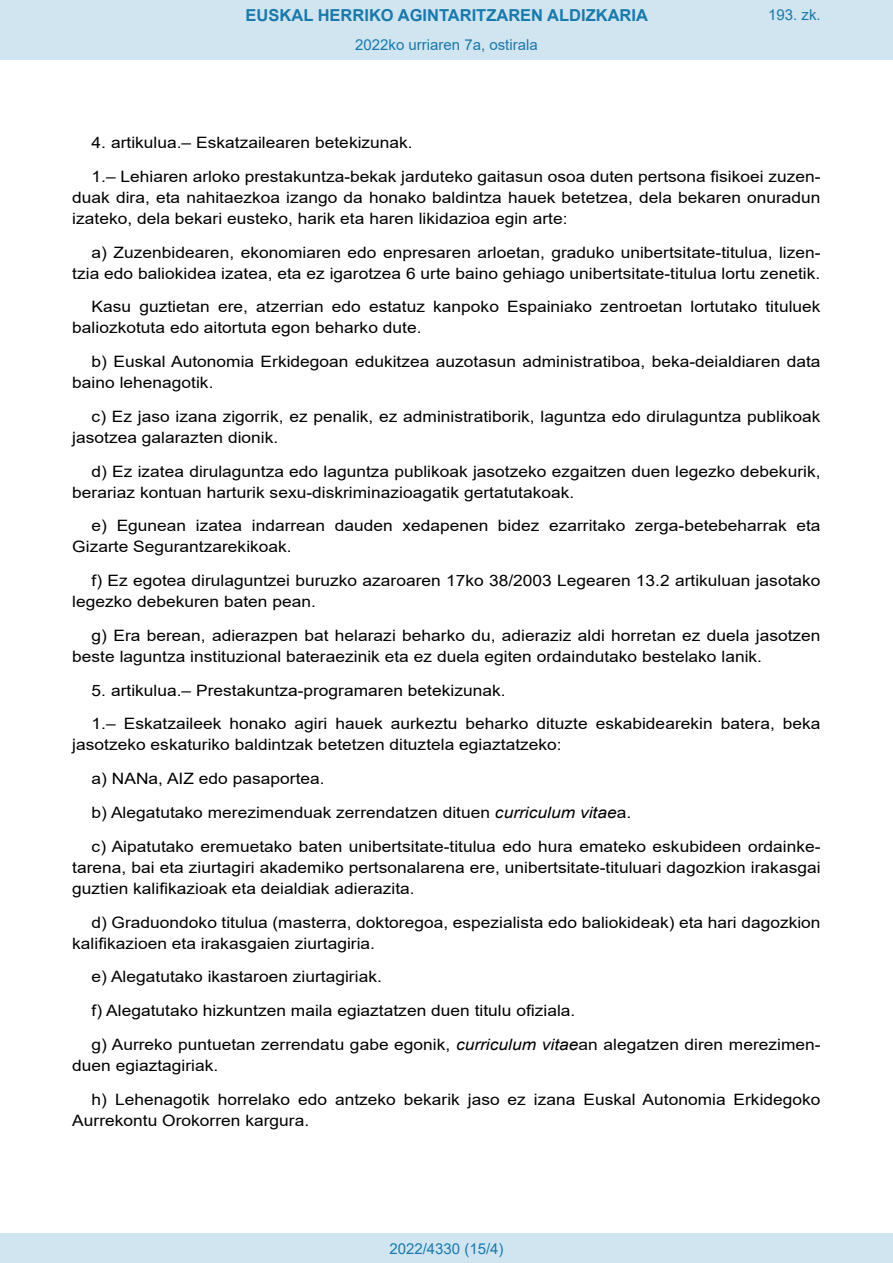
<style>
.page{position:relative;width:893px;height:1263px;background:#fff}
.page>*{position:absolute;margin:0;border:0;box-sizing:border-box;transform-origin:0 0}
.t1{font:700 16.5px "Arial";color:#1879ad}
.BOPVDetalle{font:15.6px/21px "Arial";color:#000;scale:1.11 1}
.Paginacion_Centro{font:15px "Arial";color:#1879ad}
.s1{font-style:italic}
</style>
<div class="page">
<div style="left:0;top:0;width:893px;height:60px;background:#d0e5f0"></div>
<div style="left:0;top:1233px;width:893px;height:30px;background:#d0e5f0"></div>
<p class="t1" style="left:246px;top:3px;width:404px">EUSKAL HERRIKO AGINTARITZAREN ALDIZKARIA</p>
<p class="Paginacion_Centro" style="left:355px;top:35px;width:184px">2022ko urriaren 7a, ostirala</p>
<p class="Paginacion_Centro" style="left:768px;top:5px;width:54px">193. zk.</p>
<p class="BOPVDetalle" style="left:92px;top:132px;width:291px">4. artikulua.– Eskatzailearen betekizunak.</p>
<p class="BOPVDetalle" style="left:72px;top:166px;width:676px;text-align:justify;text-indent:19px">1.– Lehiaren arloko prestakuntza-bekak jarduteko gaitasun osoa duten pertsona fisikoei zuzen&shy;duak dira, eta nahitaezkoa izango da honako baldintza hauek betetzea, dela bekaren onuradun izateko, dela bekari eusteko, harik eta haren likidazioa egin arte:</p>
<p class="BOPVDetalle" style="left:72px;top:242px;width:676px;text-align:right">a) Zuzenbidearen, ekonomiaren edo enpresaren arloetan, graduko unibertsitate-titulua, lizen&shy;tzia edo baliokidea izatea, eta ez igarotzea 6 urte baino gehiago unibertsitate-titulua lortu zenetik.</p>
<p class="BOPVDetalle" style="left:72px;top:296px;width:676px;text-indent:19px">Kasu guztietan ere, atzerrian edo estatuz kanpoko Espainiako zentroetan lortutako tituluek baliozkotuta edo aitortuta egon beharko dute.</p>
<p class="BOPVDetalle" style="left:72px;top:351px;width:676px;text-indent:19px">b) Euskal Autonomia Erkidegoan edukitzea auzotasun administratiboa, beka-deialdiaren data baino lehenagotik.</p>
<p class="BOPVDetalle" style="left:72px;top:406px;width:676px;text-indent:19px">c) Ez jaso izana zigorrik, ez penalik, ez administratiborik, laguntza edo dirulaguntza publikoak jasotzea galarazten dionik.</p>
<p class="BOPVDetalle" style="left:72px;top:461px;width:676px;text-indent:19px">d) Ez izatea dirulaguntza edo laguntza publikoak jasotzeko ezgaitzen duen legezko debekurik, berariaz kontuan harturik sexu-diskriminazioagatik gertatutakoak.</p>
<p class="BOPVDetalle" style="left:72px;top:515px;width:676px;text-indent:19px">e) Egunean izatea indarrean dauden xedapenen bidez ezarritako zerga-betebeharrak eta<br>Gizarte Segurantzarekikoak.</p>
<p class="BOPVDetalle" style="left:72px;top:570px;width:676px;text-indent:19px">f) Ez egotea dirulaguntzei buruzko azaroaren 17ko 38/2003 Legearen 13.2 artikuluan jasotako legezko debekuren baten pean.</p>
<p class="BOPVDetalle" style="left:72px;top:625px;width:676px;text-indent:19px">g) Era berean, adierazpen bat helarazi beharko du, adieraziz aldi horretan ez duela jasotzen beste laguntza instituzional bateraezinik eta ez duela egiten ordaindutako bestelako lanik.</p>
<p class="BOPVDetalle" style="left:92px;top:680px;width:374px">5. artikulua.– Prestakuntza-programaren betekizunak.</p>
<p class="BOPVDetalle" style="left:72px;top:713px;width:676px;text-indent:19px">1.– Eskatzaileek honako agiri hauek aurkeztu beharko dituzte eskabidearekin batera, beka jasotzeko eskaturiko baldintzak betetzen dituztela egiaztatzeko:</p>
<p class="BOPVDetalle" style="left:92px;top:768px;width:211px">a) NANa, AIZ edo pasaportea.</p>
<p class="BOPVDetalle" style="left:92px;top:802px;width:488px">b) Alegatutako merezimenduak zerrendatzen dituen <span class="s1">curriculum vitae</span>a.</p>
<p class="BOPVDetalle" style="left:72px;top:836px;width:676px;text-align:justify;text-indent:19px">c) Aipatutako eremuetako baten unibertsitate-titulua edo hura emateko eskubideen ordainke&shy;tarena, bai eta ziurtagiri akademiko pertsonalarena ere, unibertsitate-tituluari dagozkion irakasgai guztien kalifikazioak eta deialdiak adierazita.</p>
<p class="BOPVDetalle" style="left:72px;top:911px;width:676px;text-indent:19px">d) Graduondoko titulua (masterra, doktoregoa, espezialista edo baliokideak) eta hari dagozkion kalifikazioen eta irakasgaien ziurtagiria.</p>
<p class="BOPVDetalle" style="left:92px;top:966px;width:263px">e) Alegatutako ikastaroen ziurtagiriak.</p>
<p class="BOPVDetalle" style="left:92px;top:1000px;width:437px">f) Alegatutako hizkuntzen maila egiaztatzen duen titulu ofiziala.</p>
<p class="BOPVDetalle" style="left:72px;top:1034px;width:676px;text-indent:19px">g) Aurreko puntuetan zerrendatu gabe egonik, <span class="s1">curriculum vitae</span>an alegatzen diren merezimen&shy;duen egiaztagiriak.</p>
<p class="BOPVDetalle" style="left:72px;top:1088px;width:676px;text-indent:19px">h) Lehenagotik horrelako edo antzeko bekarik jaso ez izana Euskal Autonomia Erkidegoko<br>Aurrekontu Orokorren kargura.</p>
<p class="Paginacion_Centro" style="left:389px;top:1238px;width:116px">2022/4330 (15/4)</p>
</div>
